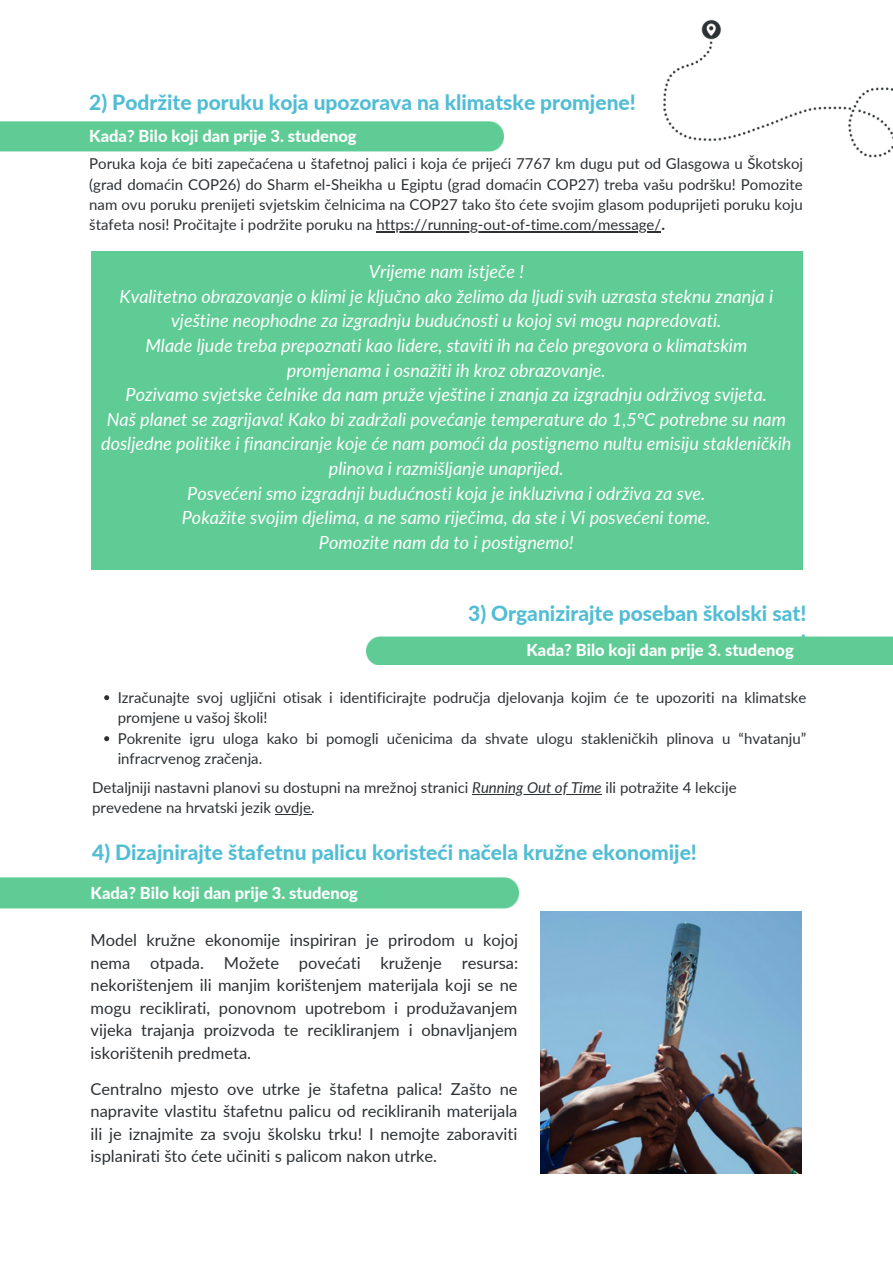
<style>
.page{position:relative;width:893px;height:1264px;background:#fff}
.page>*{position:absolute;margin:0;border:0;box-sizing:border-box;transform-origin:0 0}
.t1{font:800 21px/29px "Lato";color:#51bdd5;text-align:right}
.t2{font:italic 18px/24.6px "Lato";color:#fff;text-align:center}
.t3{font:16.5px/22.5px "Lato";color:#2d3134;text-align:justify}
.t4{font:800 16.5px "Lato";color:#fff}
.t5{font:15px/20.5px "Lato";color:#2d3134}
.s1{font-weight:800}
.s2{font-style:italic}
</style>
<div class="page">
<hr style="left:376px;top:231px;width:285px;height:1px;background:#2d3134">
<img style="left:663px;top:19px;width:229px;height:139px">
<svg style="left:104px;top:695px;width:5px;height:5px"></svg>
<svg style="left:104px;top:736px;width:5px;height:5px"></svg>
<hr style="left:472px;top:793px;width:129px;height:1px;background:#2d3134">
<hr style="left:275px;top:814px;width:36px;height:1px;background:#2d3134">
<div style="left:367px;top:636px;width:525px;height:29px;background:#5fcc95"></div>
<div style="left:0;top:122px;width:503px;height:29px;background:#5fcc95"></div>
<div style="left:91px;top:251px;width:711px;height:318px;background:#5fcc95"></div>
<div style="left:0;top:877px;width:518px;height:31px;background:#5fcc95"></div>
<img style="left:541px;top:911px;width:260px;height:262px">
<h1 class="t1" style="left:89px;top:87px;width:548px">2) Podržite poruku koja upozorava na klimatske promjene!</h1>
<p class="t4" style="left:89px;top:126px;width:269px">Kada? Bilo koji dan prije 3. studenog</p>
<p class="t5" style="left:89px;top:153px;width:715px;text-align:justify">Poruka koja će biti zapečaćena u štafetnoj palici i koja će prijeći 7767 km dugu put od Glasgowa u Škotskoj (grad domaćin COP26) do Sharm el-Sheikha u Egiptu (grad domaćin COP27) treba vašu podršku! Pomozite nam ovu poruku prenijeti svjetskim čelnicima na COP27 tako što ćete svojim glasom poduprijeti poruku koju štafeta nosi! Pročitajte i podržite poruku na https://running-out-of-time.com/message/<span class="s1">.</span></p>
<p class="t2" style="left:101px;top:259px;width:691px">Vrijeme nam istječe !<br>Kvalitetno obrazovanje o klimi je ključno ako želimo da ljudi svih uzrasta steknu znanja i vještine neophodne za izgradnju budućnosti u kojoj svi mogu napredovati.<br>Mlade ljude treba prepoznati kao lidere, staviti ih na čelo pregovora o klimatskim promjenama i osnažiti ih kroz obrazovanje.<br>Pozivamo svjetske čelnike da nam pruže vještine i znanja za izgradnju održivog svijeta.<br>Naš planet se zagrijava! Kako bi zadržali povećanje temperature do 1,5°C potrebne su nam dosljedne politike i financiranje koje će nam pomoći da postignemo nultu emisiju stakleničkih plinova i razmišljanje unaprijed.<br>Posvećeni smo izgradnji budućnosti koja je inkluzivna i održiva za sve.<br>Pokažite svojim djelima, a ne samo riječima, da ste i Vi posvećeni tome.<br>Pomozite nam da to i postignemo!</p>
<h1 class="t1" style="left:468px;top:598px;width:339px">3) Organizirajte poseban školski sat! n!</h1>
<p class="t4" style="left:526px;top:639px;width:269px">Kada? Bilo koji dan prije 3. studenog</p>
<p class="t5" style="left:118px;top:686px;width:690px">Izračunajte svoj ugljični otisak i identificirajte područja djelovanja kojim će te upozoriti na klimatske promjene u vašoj školi!<br>Pokrenite igru uloga kako bi pomogli učenicima da shvate ulogu stakleničkih plinova u “hvatanju” infracrvenog zračenja.</p>
<p class="t5" style="left:92px;top:776px;width:645px">Detaljniji nastavni planovi su dostupni na mrežnoj stranici <span class="s2">Running Out of Time</span> ili potražite 4 lekcije prevedene na hrvatski jezik ovdje.</p>
<h1 class="t1" style="left:92px;top:837px;width:606px">4) Dizajnirajte štafetnu palicu koristeći načela kružne ekonomije!</h1>
<p class="t4" style="left:91px;top:882px;width:269px">Kada? Bilo koji dan prije 3. studenog</p>
<p class="t3" style="left:91px;top:928px;width:429px">Model kružne ekonomije inspiriran je prirodom u kojoj nema otpada. Možete povećati kruženje resursa: nekorištenjem ili manjim korištenjem materijala koji se ne mogu reciklirati, ponovnom upotrebom i produžavanjem vijeka trajanja proizvoda te recikliranjem i obnavljanjem iskorištenih predmeta.</p>
<p class="t3" style="left:91px;top:1077px;width:428px">Centralno mjesto ove utrke je štafetna palica! Zašto ne napravite vlastitu štafetnu palicu od recikliranih materijala ili je iznajmite za svoju školsku trku! I nemojte zaboraviti isplanirati što ćete učiniti s palicom nakon utrke.</p>
</div>
